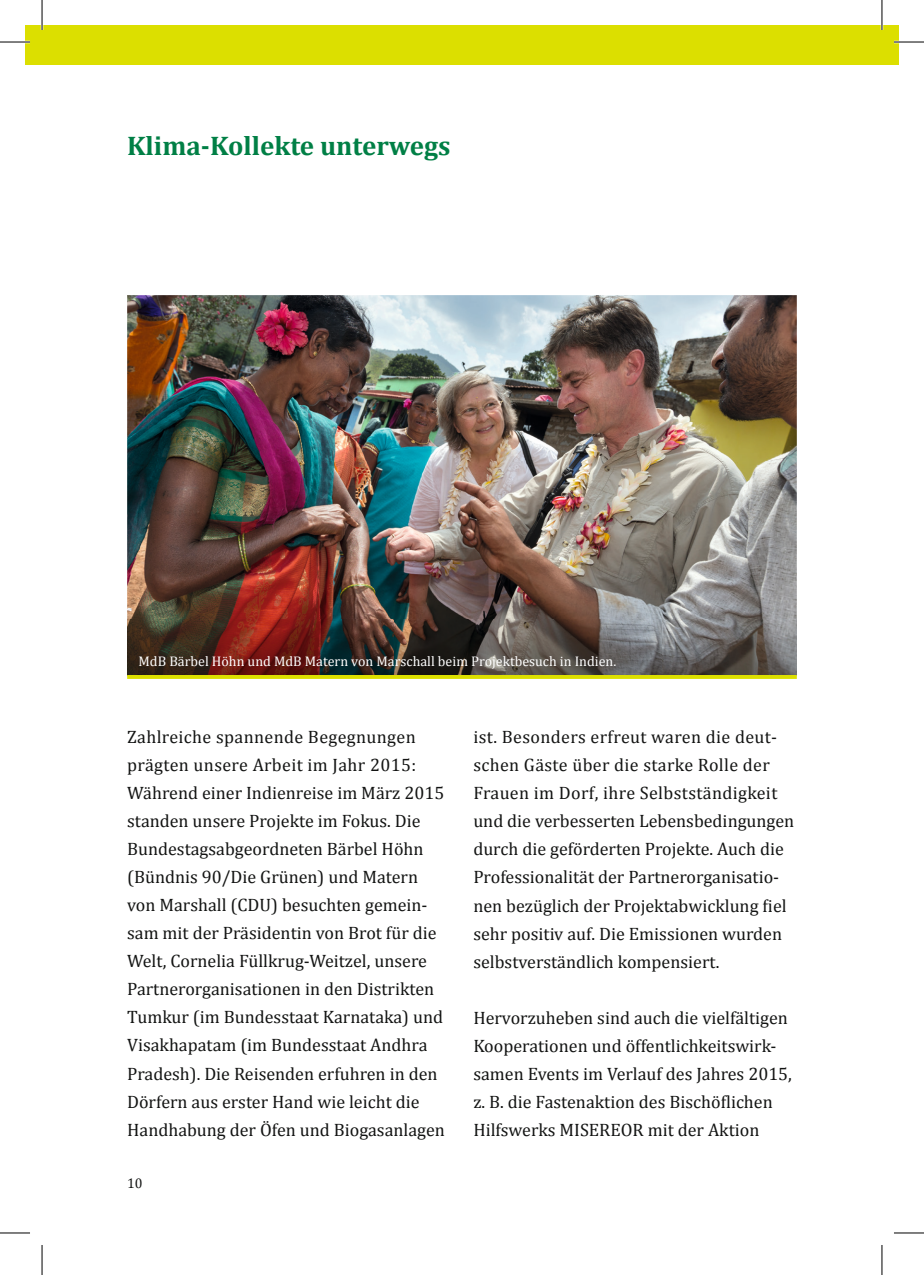
<style>
.page{position:relative;width:924px;height:1275px;background:#fff}
.page>*{position:absolute;margin:0;border:0;box-sizing:border-box;transform-origin:0 0}
.t1{font:700 27px "Cambria";color:#007f45}
.t2{font:18px/28px "Cambria";color:#131413}
.t3{font:14px "Cambria";color:#fff}
.t4{font:14px "Cambria";color:#131413}
</style>
<div class="page">
<div style="left:25px;top:25px;width:873px;height:40px;background:#dcdf00"></div>
<img style="left:127px;top:295px;width:669px;height:324px">
<svg style="left:127px;top:675px;width:669px;height:4px;background:#dcdf04"></svg>
<img style="left:127px;top:619px;width:669px;height:56px">
<hr style="left:0;top:41px;width:30px;height:2px;background:#fff">
<hr style="left:893px;top:41px;width:30px;height:2px;background:#fff">
<hr style="left:41px;top:0;width:2px;height:30px;background:#fff">
<hr style="left:880px;top:0;width:2px;height:30px;background:#fff">
<hr style="left:0;top:42px;width:30px;height:1px;background:#000">
<hr style="left:893px;top:42px;width:30px;height:1px;background:#000">
<hr style="left:0;top:1232px;width:30px;height:1px;background:#000">
<hr style="left:893px;top:1232px;width:30px;height:1px;background:#000">
<hr style="left:42px;top:0;width:1px;height:30px;background:#000">
<hr style="left:42px;top:1245px;width:1px;height:30px;background:#000">
<hr style="left:881px;top:0;width:1px;height:30px;background:#000">
<hr style="left:881px;top:1245px;width:1px;height:30px;background:#000">
<h1 class="t1" style="left:127px;top:127px;width:325px">Klima-Kollekte unterwegs</h1>
<p class="t3" style="left:138px;top:652px;width:479px">MdB Bärbel Höhn und MdB Matern von Marschall beim Projektbesuch in Indien .</p>
<p class="t2" style="left:127px;top:723px;width:319px">Zahlreiche spannende Begegnungen prägten unsere Arbeit im Jahr 2015:<br>Während einer Indienreise im März 2015 standen unsere Projekte im Fokus . Die Bundestagsabgeordneten Bärbel Höhn (Bündnis 90/Die Grünen) und Matern von Marshall (CDU) besuchten gemein&shy;sam mit der Präsidentin von Brot für die Welt, Cornelia Füllkrug-Weitzel, unsere Partnerorganisationen in den Distrikten Tumkur (im Bundesstaat Karnataka) und Visakhapatam (im Bundesstaat Andhra Pradesh) . Die Reisenden erfuhren in den Dörfern aus erster Hand wie leicht die Handhabung der Öfen und Biogasanlagen</p>
<p class="t2" style="left:473px;top:723px;width:322px">ist . Besonders erfreut waren die deut&shy;schen Gäste über die starke Rolle der Frauen im Dorf, ihre Selbstständigkeit und die verbesserten Lebensbedingungen durch die geförderten Projekte . Auch die Professionalität der Partnerorganisatio&shy;nen bezüglich der Projektabwicklung fiel sehr positiv auf . Die Emissionen wurden selbstverständlich kompensiert .</p>
<p class="t2" style="left:473px;top:1003px;width:320px">Hervorzuheben sind auch die vielfältigen Kooperationen und öffentlichkeitswirk&shy;samen Events im Verlauf des Jahres 2015, z. B. die Fastenaktion des Bischöflichen Hilfswerks MISEREOR mit der Aktion</p>
<p class="t4" style="left:127px;top:1174px;width:17px">10</p>
</div>
